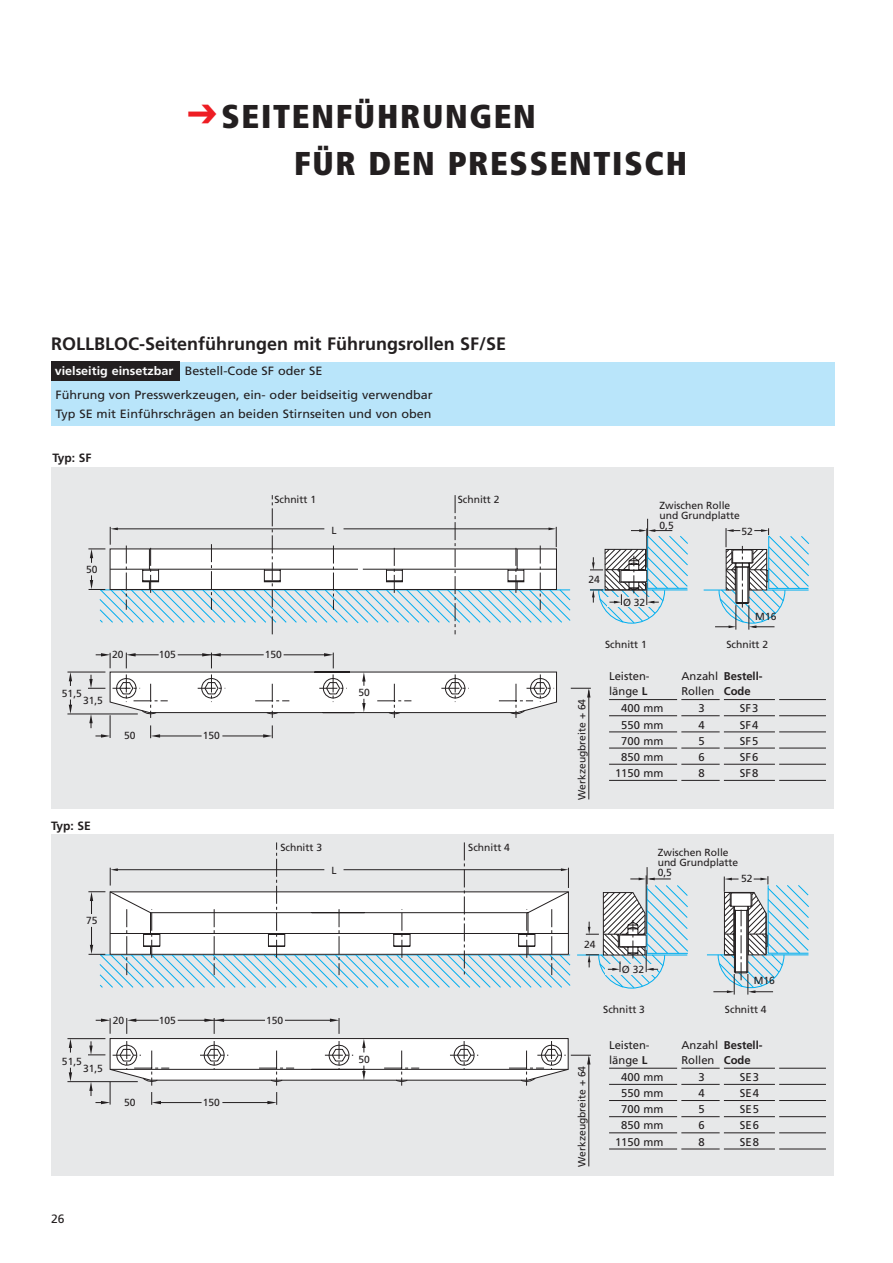
<style>
.page{position:relative;width:893px;height:1263px;background:#fff}
.page>*{position:absolute;margin:0;border:0;box-sizing:border-box;transform-origin:0 0}
.t1{font:900 condensed 33px/46.8px "Frutiger";letter-spacing:.05em;color:#231f20}
.t2{font:700 18px "Frutiger";color:#231f20}
.t3{font:12.15px "Frutiger";color:#231f20}
.t4{font:12px/18.8px "Frutiger";color:#231f20;scale:1.05 1}
.t5{font:700 12px "Frutiger";color:#fcfcfc;scale:1.05 1}
.t6{font:700 12px "Frutiger";color:#231f20}
.t7{font:11.25px/16.2px "Frutiger";color:#231f20}
.t8{font:700 11.25px/15px "Frutiger";color:#231f20}
.t9{font:10.35px/10.4px "Frutiger";color:#231f20}
.s1{font-family:"X Pressio";font-weight:400;font-stretch:normal;color:#ee1d23}
.s2{font-weight:400;color:#231f20}
.s3{font-weight:700}
</style>
<div class="page">
<div style="left:51px;top:834px;width:782px;height:342px;background:#e7e8e9"></div>
<div style="left:51px;top:467px;width:782px;height:341px;background:#e7e8e9"></div>
<div style="left:51px;top:362px;width:783px;height:64px;background:#b9e5fa"></div>
<div style="left:51px;top:362px;width:128px;height:19px;background:#231f20"></div>
<hr style="left:67px;top:1083px;width:38px;height:1px;background:#231f20">
<hr style="left:67px;top:672px;width:38px;height:1px;background:#231f20">
<svg style="left:69px;top:699px;width:3px;height:15px"></svg>
<hr style="left:67px;top:714px;width:71px;height:1px;background:#231f20">
<svg style="left:69px;top:672px;width:3px;height:14px"></svg>
<svg style="left:88px;top:495px;width:721px;height:314px"></svg>
<hr style="left:67px;top:1038px;width:38px;height:1px;background:#231f20">
<svg style="left:69px;top:1068px;width:3px;height:13px"></svg>
<svg style="left:69px;top:1039px;width:3px;height:13px"></svg>
<hr style="left:67px;top:1081px;width:71px;height:1px;background:#231f20">
<hr style="left:589px;top:1057px;width:1px;height:109px;background:#231f20">
<svg style="left:88px;top:842px;width:721px;height:263px"></svg>
<hr style="left:609px;top:699px;width:68px;height:1px;background:#231f20">
<hr style="left:609px;top:715px;width:68px;height:1px;background:#231f20">
<hr style="left:609px;top:731px;width:68px;height:1px;background:#231f20">
<hr style="left:609px;top:748px;width:68px;height:1px;background:#231f20">
<hr style="left:609px;top:764px;width:68px;height:1px;background:#231f20">
<hr style="left:609px;top:780px;width:68px;height:1px;background:#231f20">
<hr style="left:681px;top:699px;width:39px;height:1px;background:#231f20">
<hr style="left:681px;top:715px;width:39px;height:1px;background:#231f20">
<hr style="left:681px;top:731px;width:39px;height:1px;background:#231f20">
<hr style="left:681px;top:748px;width:39px;height:1px;background:#231f20">
<hr style="left:681px;top:764px;width:39px;height:1px;background:#231f20">
<hr style="left:681px;top:780px;width:39px;height:1px;background:#231f20">
<hr style="left:724px;top:699px;width:51px;height:1px;background:#231f20">
<hr style="left:724px;top:715px;width:51px;height:1px;background:#231f20">
<hr style="left:724px;top:731px;width:51px;height:1px;background:#231f20">
<hr style="left:724px;top:748px;width:51px;height:1px;background:#231f20">
<hr style="left:724px;top:764px;width:51px;height:1px;background:#231f20">
<hr style="left:724px;top:780px;width:51px;height:1px;background:#231f20">
<hr style="left:779px;top:699px;width:47px;height:1px;background:#231f20">
<hr style="left:779px;top:715px;width:47px;height:1px;background:#231f20">
<hr style="left:779px;top:731px;width:47px;height:1px;background:#231f20">
<hr style="left:779px;top:748px;width:47px;height:1px;background:#231f20">
<hr style="left:779px;top:764px;width:47px;height:1px;background:#231f20">
<hr style="left:779px;top:780px;width:47px;height:1px;background:#231f20">
<hr style="left:609px;top:1068px;width:68px;height:1px;background:#231f20">
<hr style="left:609px;top:1084px;width:68px;height:1px;background:#231f20">
<hr style="left:609px;top:1100px;width:68px;height:1px;background:#231f20">
<hr style="left:609px;top:1116px;width:68px;height:1px;background:#231f20">
<hr style="left:609px;top:1132px;width:68px;height:1px;background:#231f20">
<hr style="left:609px;top:1148px;width:68px;height:1px;background:#231f20">
<hr style="left:681px;top:1068px;width:39px;height:1px;background:#231f20">
<hr style="left:681px;top:1084px;width:39px;height:1px;background:#231f20">
<hr style="left:681px;top:1100px;width:39px;height:1px;background:#231f20">
<hr style="left:681px;top:1116px;width:39px;height:1px;background:#231f20">
<hr style="left:681px;top:1132px;width:39px;height:1px;background:#231f20">
<hr style="left:681px;top:1148px;width:39px;height:1px;background:#231f20">
<hr style="left:724px;top:1068px;width:51px;height:1px;background:#231f20">
<hr style="left:724px;top:1084px;width:51px;height:1px;background:#231f20">
<hr style="left:724px;top:1100px;width:51px;height:1px;background:#231f20">
<hr style="left:724px;top:1116px;width:51px;height:1px;background:#231f20">
<hr style="left:724px;top:1132px;width:51px;height:1px;background:#231f20">
<hr style="left:724px;top:1148px;width:51px;height:1px;background:#231f20">
<hr style="left:779px;top:1068px;width:47px;height:1px;background:#231f20">
<hr style="left:779px;top:1084px;width:47px;height:1px;background:#231f20">
<hr style="left:779px;top:1100px;width:47px;height:1px;background:#231f20">
<hr style="left:779px;top:1116px;width:47px;height:1px;background:#231f20">
<hr style="left:779px;top:1132px;width:47px;height:1px;background:#231f20">
<hr style="left:779px;top:1148px;width:47px;height:1px;background:#231f20">
<h1 class="t1" style="left:294px;top:96px;width:394px;text-indent:-108px"><span class="s1">C</span>SEITENFÜHRUNGEN<br>FÜR DEN PRESSENTISCH</h1>
<h2 class="t2" style="left:51px;top:336px;width:457px">ROLLBLOC-Seitenführungen mit Führungsrollen SF/SE</h2>
<p class="t5" style="left:55px;top:366px;width:257px">vielseitig einsetzbar <span class="s2">Bestell-Code SF oder SE</span></p>
<p class="t4" style="left:55px;top:387px;width:361px">Führung von Presswerkzeugen, ein- oder beidseitig verwendbar<br>Typ SE mit Einführschrägen an beiden Stirnseiten und von oben</p>
<p class="t6" style="left:53px;top:452px;width:41px">Typ: SF</p>
<p class="t9" style="left:86px;top:565px;width:13px">50</p>
<p class="t9" style="left:274px;top:495px;width:43px">Schnitt 1</p>
<p class="t9" style="left:458px;top:495px;width:43px">Schnitt 2</p>
<p class="t9" style="left:332px;top:525px;width:7px">L</p>
<p class="t9" style="left:112px;top:650px;width:13px">20</p>
<p class="t9" style="left:159px;top:650px;width:19px">105</p>
<p class="t9" style="left:265px;top:650px;width:19px">150</p>
<p class="t9" style="left:62px;top:688px;width:22px">51,5</p>
<p class="t9" style="left:83px;top:696px;width:22px">31,5</p>
<p class="t9" style="left:124px;top:731px;width:13px">50</p>
<p class="t9" style="left:203px;top:731px;width:19px">150</p>
<p class="t9" style="left:359px;top:688px;width:13px">50</p>
<p class="t6" style="left:51px;top:821px;width:41px">Typ: SE</p>
<p class="t9" style="left:86px;top:916px;width:13px">75</p>
<p class="t9" style="left:280px;top:843px;width:43px">Schnitt 3</p>
<p class="t9" style="left:468px;top:843px;width:43px">Schnitt 4</p>
<p class="t9" style="left:332px;top:866px;width:7px">L</p>
<p class="t9" style="left:113px;top:1016px;width:13px">20</p>
<p class="t9" style="left:159px;top:1016px;width:19px">105</p>
<p class="t9" style="left:266px;top:1015px;width:19px">150</p>
<p class="t9" style="left:62px;top:1056px;width:22px">51,5</p>
<p class="t9" style="left:83px;top:1064px;width:22px">31,5</p>
<p class="t9" style="left:124px;top:1098px;width:13px">50</p>
<p class="t9" style="left:203px;top:1098px;width:19px">150</p>
<p class="t9" style="left:359px;top:1054px;width:13px">50</p>
<p class="t3" style="left:51px;top:1214px;width:15px">26</p>
<p class="t9" style="left:588px;top:575px;width:13px">24</p>
<p class="t9" style="left:659px;top:501px;width:82px">Zwischen Rolle und Grundplatte<br>0,5</p>
<p class="t9" style="left:741px;top:527px;width:13px">52</p>
<p class="t9" style="left:623px;top:598px;width:24px">Ø 32</p>
<p class="t9" style="left:755px;top:612px;width:23px">M16</p>
<p class="t9" style="left:577px;top:800px;width:102px;rotate:-90deg">Werkzeugbreite + 64</p>
<p class="t9" style="left:605px;top:640px;width:43px">Schnitt 1</p>
<p class="t9" style="left:726px;top:640px;width:43px">Schnitt 2</p>
<p class="t7" style="left:609px;top:670px;width:42px;line-height:15px">Leisten&shy;länge <span class="s3">L</span></p>
<p class="t7" style="left:615px;top:701px;width:50px;text-align:center">400 mm<br>550 mm<br>700 mm<br>850 mm<br>1150 mm</p>
<p class="t7" style="left:681px;top:670px;width:38px;line-height:15px">Anzahl<br>Rollen</p>
<p class="t7" style="left:698px;top:701px;width:8px;text-align:justify">3<br>4<br>5<br>6<br>8</p>
<p class="t8" style="left:724px;top:670px;width:40px">Bestell-<br>Code</p>
<p class="t7" style="left:740px;top:701px;width:20px;text-align:justify">SF3<br>SF4<br>SF5<br>SF6<br>SF8</p>
<p class="t9" style="left:658px;top:848px;width:82px">Zwischen Rolle und Grundplatte<br>0,5</p>
<p class="t9" style="left:741px;top:874px;width:13px">52</p>
<p class="t9" style="left:584px;top:940px;width:13px">24</p>
<p class="t9" style="left:622px;top:965px;width:24px">Ø 32</p>
<p class="t9" style="left:754px;top:975px;width:23px">M16</p>
<p class="t9" style="left:603px;top:1005px;width:43px">Schnitt 3</p>
<p class="t9" style="left:725px;top:1005px;width:43px">Schnitt 4</p>
<p class="t9" style="left:577px;top:1167px;width:102px;rotate:-90deg">Werkzeugbreite + 64</p>
<p class="t7" style="left:609px;top:1038px;width:42px;line-height:15px">Leisten&shy;länge <span class="s3">L</span></p>
<p class="t7" style="left:615px;top:1070px;width:50px;text-align:center">400 mm<br>550 mm<br>700 mm<br>850 mm<br>1150 mm</p>
<p class="t7" style="left:681px;top:1038px;width:38px;line-height:15px">Anzahl<br>Rollen</p>
<p class="t7" style="left:698px;top:1070px;width:8px;text-align:justify">3<br>4<br>5<br>6<br>8</p>
<p class="t8" style="left:724px;top:1038px;width:40px">Bestell-<br>Code</p>
<p class="t7" style="left:740px;top:1070px;width:21px;text-align:justify">SE3<br>SE4<br>SE5<br>SE6<br>SE8</p>
</div>
